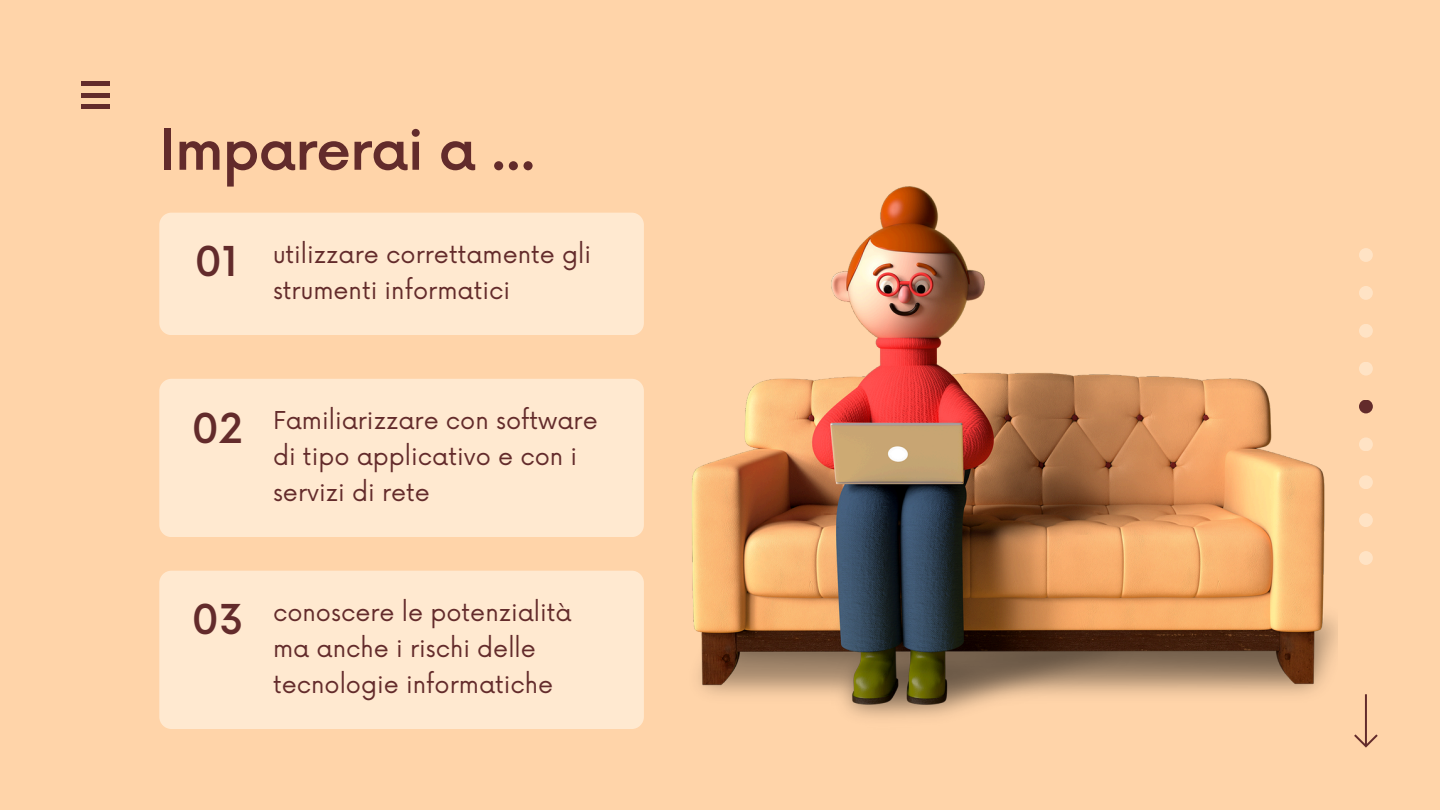
<style>
.page{position:relative;width:1440px;height:810px;background:#ffd4a9}
.page>*{position:absolute;margin:0;border:0;box-sizing:border-box;transform-origin:0 0}
.t1{font:500 56px "Now";letter-spacing:-.02em;color:#632b2b}
.t2{font:500 40.1px "Now";color:#632b2b}
.t3{font:24px/36px "Now";color:#632b2b}
</style>
<div class="page">
<img style="left:692px;top:187px;width:645px;height:531px">
<div style="left:159px;top:213px;width:485px;height:122px;background:#ffe9d0;border-radius:12px"></div>
<div style="left:159px;top:379px;width:485px;height:158px;background:#ffe9d0;border-radius:12px"></div>
<div style="left:159px;top:571px;width:485px;height:158px;background:#ffe9d0;border-radius:12px"></div>
<div style="left:81px;top:81px;width:28px;height:5px;background:#632b2b"></div>
<hr style="left:81px;top:93px;width:28px;height:4px;background:#632b2b">
<hr style="left:81px;top:105px;width:28px;height:4px;background:#632b2b">
<div style="left:1359px;top:324px;width:14px;height:14px;background:#ffe3c5;border-radius:50%"></div>
<div style="left:1359px;top:248px;width:14px;height:14px;background:#ffe3c5;border-radius:50%"></div>
<div style="left:1359px;top:286px;width:14px;height:14px;background:#ffe3c5;border-radius:50%"></div>
<div style="left:1359px;top:362px;width:14px;height:14px;background:#ffe3c5;border-radius:50%"></div>
<div style="left:1359px;top:400px;width:14px;height:13px;background:#632b2b;border-radius:50%"></div>
<div style="left:1359px;top:437px;width:14px;height:14px;background:#ffe3c5;border-radius:50%"></div>
<div style="left:1359px;top:475px;width:14px;height:14px;background:#ffe3c5;border-radius:50%"></div>
<div style="left:1359px;top:513px;width:14px;height:14px;background:#ffe3c5;border-radius:50%"></div>
<div style="left:1359px;top:551px;width:14px;height:14px;background:#ffe3c5;border-radius:50%"></div>
<svg style="left:1354px;top:694px;width:24px;height:53px"></svg>
<h1 class="t1" style="left:159px;top:119px;width:378px">Imparerai a ...</h1>
<p class="t2" style="left:195px;top:240px;width:45px">01</p>
<p class="t3" style="left:273px;top:238px;width:320px">utilizzare correttamente gli strumenti informatici</p>
<p class="t2" style="left:192px;top:406px;width:53px">02</p>
<p class="t3" style="left:273px;top:404px;width:326px">Familiarizzare con software di tipo applicativo e con i servizi di rete</p>
<p class="t2" style="left:192px;top:598px;width:54px">03</p>
<p class="t3" style="left:273px;top:596px;width:300px">conoscere le potenzialità ma anche i rischi delle tecnologie informatiche</p>
</div>
